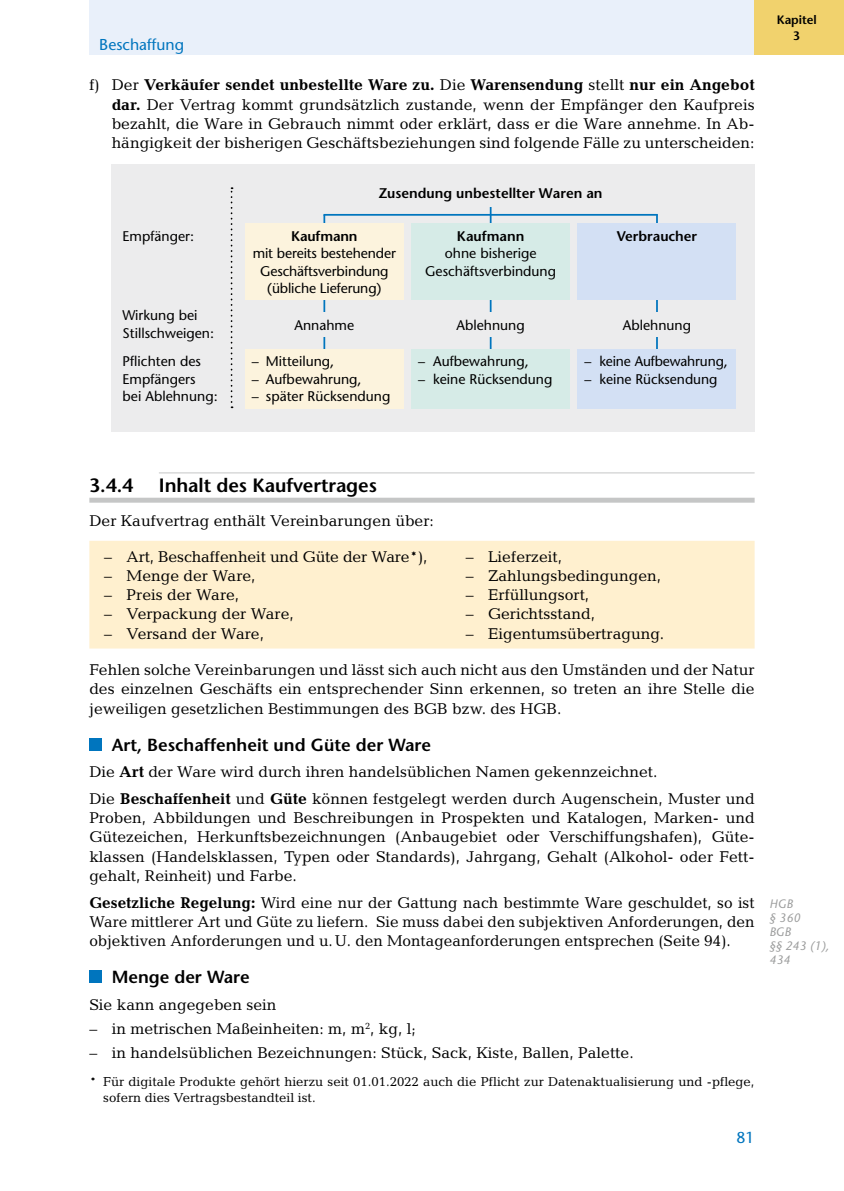
<style>
.page{position:relative;width:844px;height:1191px;background:#fff}
.page>*{position:absolute;margin:0;border:0;box-sizing:border-box;transform-origin:0 0}
.t1{font:600 19.25px "Stone Sans Std";letter-spacing:-.005em;color:#000}
.t2{font:600 17.5px "Stone Sans Std";color:#000}
.t3{font:15.75px/19.2px "Candida Std";color:#000;text-align:justify}
.t4{font:500 15.75px "Stone Sans Std";color:#0075be}
.t5{font:500 14px/17.5px "Stone Sans Std";color:#000}
.t6{font:600 14px "Stone Sans Std";color:#000}
.t7{font:13.12px/15.8px "Candida Std";color:#000}
.t8{font:italic 500 12.25px/14px "Stone Sans Std";color:#9c9d9d}
.t9{font:600 12.25px/15.8px "Stone Sans Std";letter-spacing:-.005em;color:#000;text-align:center}
.s1{font-weight:700}
.s2{font-weight:600}
</style>
<div class="page">
<div style="left:89px;top:0;width:754px;height:55px;background:#e9f0fa"></div>
<div style="left:754px;top:0;width:89px;height:55px;background:#f1d26d"></div>
<div style="left:111px;top:164px;width:643px;height:268px;background:#ececed"></div>
<svg style="left:230px;top:187px;width:2px;height:221px"></svg>
<hr style="left:656px;top:215px;width:1px;height:165px;background:#0075be">
<div style="left:577px;top:223px;width:159px;height:77px;background:#d3e0f4"></div>
<div style="left:577px;top:349px;width:159px;height:59px;background:#d3e0f4"></div>
<hr style="left:489px;top:196px;width:2px;height:184px;background:#0075be">
<div style="left:411px;top:223px;width:159px;height:77px;background:#d6ebe7"></div>
<div style="left:411px;top:349px;width:159px;height:59px;background:#d6ebe7"></div>
<hr style="left:323px;top:215px;width:2px;height:165px;background:#0075be">
<div style="left:245px;top:223px;width:158px;height:77px;background:#fcf3dd"></div>
<div style="left:245px;top:349px;width:158px;height:59px;background:#fcf3dd"></div>
<hr style="left:323px;top:214px;width:334px;height:2px;background:#0075be">
<div style="left:245px;top:312px;width:158px;height:25px;background:#ececed"></div>
<div style="left:411px;top:312px;width:159px;height:25px;background:#ececed"></div>
<div style="left:577px;top:312px;width:159px;height:25px;background:#ececed"></div>
<div style="left:245px;top:178px;width:491px;height:29px;background:#ececed"></div>
<hr style="left:159px;top:472px;width:595px;height:1px;background:#c5c6c6">
<hr style="left:89px;top:498px;width:665px;height:4px;background:#c5c6c6">
<div style="left:89px;top:541px;width:665px;height:107px;background:#fff0cf"></div>
<div style="left:89px;top:738px;width:13px;height:12px;background:#0075be"></div>
<div style="left:89px;top:970px;width:13px;height:13px;background:#0075be"></div>
<p class="t4" style="left:99px;top:35px;width:86px">Beschaffung</p>
<p class="t3" style="left:112px;top:75px;width:644px;text-indent:-22px">f) Der <span class="s1">Verkäufer sendet unbestellte Ware zu.</span> Die <span class="s1">Warensendung</span> stellt <span class="s1">nur ein Angebot dar.</span> Der Vertrag kommt grundsätzlich zustande, wenn der Empfänger den Kaufpreis bezahlt, die Ware in Gebrauch nimmt oder erklärt, dass er die Ware annehme. In Ab&shy;hängigkeit der bisherigen Geschäftsbeziehungen sind folgende Fälle zu unterscheiden:</p>
<p class="t5" style="left:123px;top:227px;width:73px">Empfänger:</p>
<p class="t5" style="left:123px;top:306px;width:93px">Wirkung bei<br>Stillschweigen:</p>
<p class="t5" style="left:123px;top:352px;width:97px">Pflichten des<br>Empfängers bei Ablehnung:</p>
<p class="t6" style="left:378px;top:184px;width:225px">Zusendung unbestellter Waren an</p>
<p class="t5" style="left:252px;top:227px;width:145px;text-align:center"><span class="s2">Kaufmann<br></span>mit bereits bestehender<br>Geschäftsverbindung (übliche Lieferung)</p>
<p class="t5" style="left:425px;top:227px;width:132px;text-align:center"><span class="s2">Kaufmann<br></span>ohne bisherige<br>Geschäftsverbindung</p>
<p class="t6" style="left:616px;top:227px;width:82px">Verbraucher</p>
<p class="t5" style="left:294px;top:316px;width:61px">Annahme</p>
<p class="t5" style="left:456px;top:316px;width:70px">Ablehnung</p>
<p class="t5" style="left:622px;top:316px;width:70px">Ablehnung</p>
<p class="t5" style="left:252px;top:352px;width:84px">– Mitteilung,</p>
<p class="t5" style="left:252px;top:370px;width:111px">– Aufbewahrung,</p>
<p class="t5" style="left:252px;top:387px;width:140px">– später Rücksendung</p>
<p class="t5" style="left:418px;top:352px;width:112px">– Aufbewahrung,</p>
<p class="t5" style="left:418px;top:370px;width:136px">– keine Rücksendung</p>
<p class="t5" style="left:584px;top:352px;width:145px">– keine Aufbewahrung,</p>
<p class="t5" style="left:584px;top:370px;width:134px">– keine Rücksendung</p>
<p class="t9" style="left:776px;top:12px;width:41px">Kapitel<br>3</p>
<p class="t1" style="left:89px;top:473px;width:45px">3.4.4</p>
<p class="t1" style="left:159px;top:473px;width:219px">Inhalt des Kaufvertrages</p>
<p class="t3" style="left:89px;top:511px;width:346px">Der Kaufvertrag enthält Vereinbarungen über:</p>
<p class="t3" style="left:104px;top:546px;width:325px">– Art, Beschaffenheit und Güte der Ware*),</p>
<p class="t3" style="left:104px;top:566px;width:153px">– Menge der Ware,</p>
<p class="t3" style="left:104px;top:585px;width:136px">– Preis der Ware,</p>
<p class="t3" style="left:104px;top:604px;width:191px">– Verpackung der Ware,</p>
<p class="t3" style="left:104px;top:623px;width:161px">– Versand der Ware,</p>
<p class="t3" style="left:465px;top:546px;width:98px">– Lieferzeit,</p>
<p class="t3" style="left:465px;top:566px;width:197px">– Zahlungsbedingungen,</p>
<p class="t3" style="left:465px;top:585px;width:125px">– Erfüllungsort,</p>
<p class="t3" style="left:465px;top:604px;width:131px">– Gerichtsstand,</p>
<p class="t3" style="left:465px;top:623px;width:200px">– Eigentumsübertragung.</p>
<p class="t3" style="left:89px;top:660px;width:666px">Fehlen solche Vereinbarungen und lässt sich auch nicht aus den Umständen und der Natur des einzelnen Geschäfts ein entsprechender Sinn erkennen, so treten an ihre Stelle die jeweiligen gesetzlichen Bestimmungen des BGB bzw. des HGB.</p>
<p class="t2" style="left:112px;top:734px;width:321px">Art, Beschaffenheit und Güte der Ware</p>
<p class="t3" style="left:89px;top:758px;width:666px;line-height:26.8px">Die <span class="s1">Art</span> der Ware wird durch ihren handelsüblichen Namen gekennzeichnet.<br>Die <span class="s1">Beschaffenheit</span> und <span class="s1">Güte</span> können festgelegt werden durch Augenschein, Muster und</p>
<p class="t3" style="left:89px;top:808px;width:666px">Proben, Abbildungen und Beschreibungen in Prospekten und Katalogen, Marken- und Gütezeichen, Herkunftsbezeichnungen (Anbaugebiet oder Verschiffungshafen), Güte&shy;klassen (Handelsklassen, Typen oder Standards), Jahrgang, Gehalt (Alkohol- oder Fett&shy;gehalt, Reinheit) und Farbe.</p>
<p class="t3" style="left:89px;top:892px;width:666px"><span class="s1">Gesetzliche Regelung:</span> Wird eine nur der Gattung nach bestimmte Ware geschuldet, so ist Ware mittlerer Art und Güte zu liefern. Sie muss dabei den subjektiven Anforderungen, den objektiven Anforderungen und u.U. den Montageanforderungen entsprechen (Seite 94).</p>
<p class="t2" style="left:112px;top:966px;width:139px">Menge der Ware</p>
<p class="t3" style="left:89px;top:994px;width:188px">Sie kann angegeben sein</p>
<p class="t3" style="left:89px;top:1019px;width:328px">– in metrischen Maßeinheiten: m, m<sup>2</sup>, kg, l;</p>
<p class="t3" style="left:89px;top:1043px;width:545px">– in handelsüblichen Bezeichnungen: Stück, Sack, Kiste, Ballen, Palette.</p>
<p class="t7" style="left:103px;top:1073px;width:652px;text-indent:-14px">* Für digitale Produkte gehört hierzu seit 01.01.2022 auch die Pflicht zur Datenaktualisierung und -pflege, sofern dies Vertragsbestandteil ist.</p>
<p class="t4" style="left:736px;top:1128px;width:20px">81</p>
<p class="t8" style="left:769px;top:896px;width:61px">HGB<br>§ 360<br>BGB<br>§§ 243 (1),<br>434</p>
</div>
